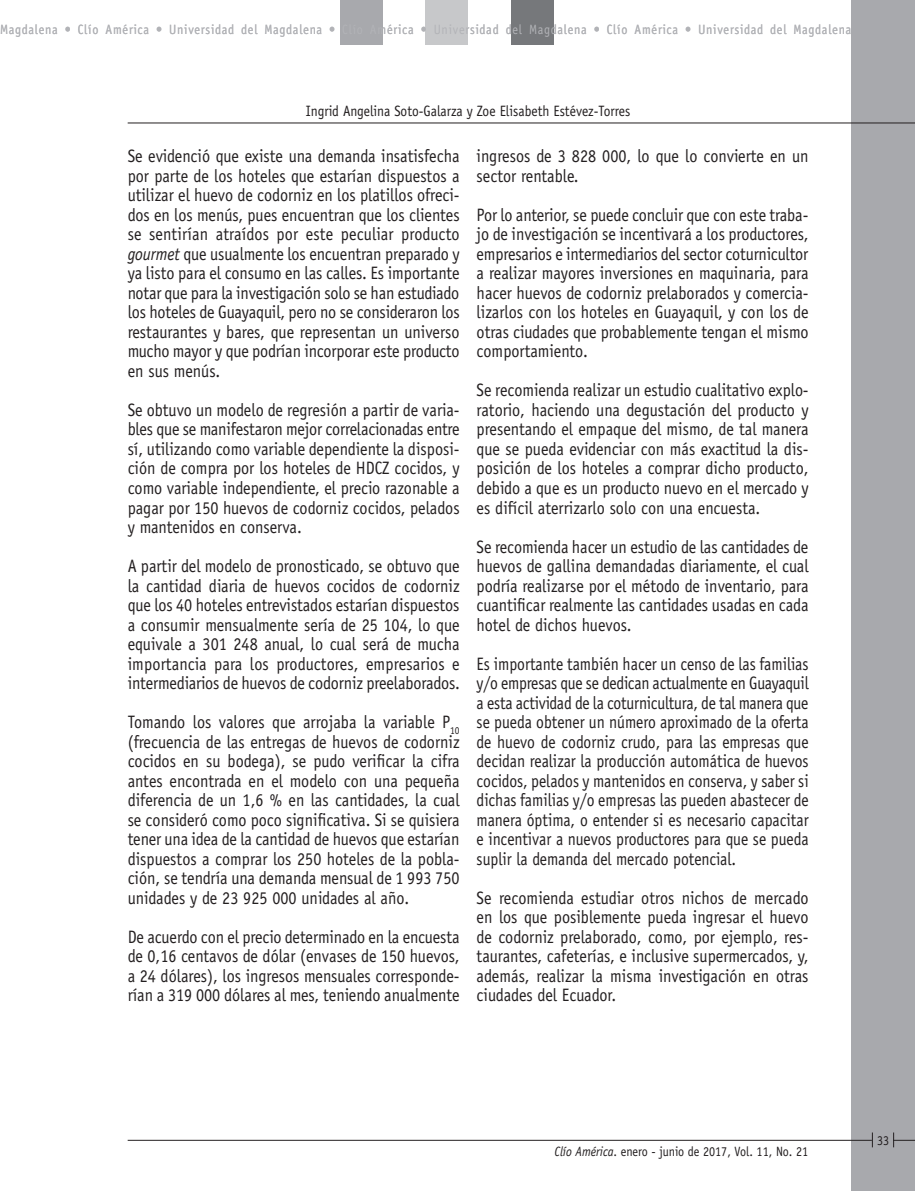
<style>
.page{position:relative;width:915px;height:1191px;background:#fff}
.page>*{position:absolute;margin:0;border:0;box-sizing:border-box;transform-origin:0 0}
.t1{font:18px/19.5px "Officina Sans";color:#231f20;text-align:justify;scale:.9 1}
.t2{font:18px/19.5px "Officina Sans";color:#231f20;text-align:justify;scale:.87 1}
.t3{font:15px "Officina Sans";color:#231f20;scale:.9 1}
.t4{font:13.5px "Officina Sans";letter-spacing:.065em;color:#b2b3b7;scale:.9 1}
.t5{font:13.5px "Officina Sans";color:#231f20;scale:.9 1}
.s1{font-style:italic}
</style>
<div class="page">
<div style="left:850px;top:0;width:64px;height:1191px;background:#a8a9ad"></div>
<hr style="left:128px;top:1140px;width:743px;height:1px;background:#231f20">
<svg style="left:871px;top:1133px;width:1px;height:14px"></svg>
<svg style="left:893px;top:1132px;width:21px;height:15px"></svg>
<div style="left:510px;top:0;width:43px;height:44px;background:#76787b"></div>
<div style="left:340px;top:0;width:43px;height:44px;background:#a8a9ad"></div>
<div style="left:425px;top:0;width:43px;height:44px;background:#c7c8ca"></div>
<hr style="left:128px;top:123px;width:786px;height:1px;background:#231f20">
<p class="t4" style="left:0;top:21px;width:946px">Magdalena • Clío América • Universidad del Magdalena • Clío América • Universidad del Magdalena • Clío América • Universidad del Magdalena</p>
<p class="t3" style="left:306px;top:102px;width:362px">Ingrid Angelina Soto-Galarza y Zoe Elisabeth Estévez-Torres</p>
<p class="t1" style="left:128px;top:147px;width:370px">Se evidenció que existe una demanda insatisfecha por parte de los hoteles que estarían dispuestos a utilizar el huevo de codorniz en los platillos ofreci&shy;dos en los menús, pues encuentran que los clientes se sentirían atraídos por este peculiar producto <span class="s1">gourmet</span> que usualmente los encuentran preparado y ya listo para el consumo en las calles. Es importante notar que para la investigación solo se han estudiado los hoteles de Guayaquil, pero no se consideraron los restaurantes y bares, que representan un universo mucho mayor y que podrían incorporar este producto en sus menús.</p>
<p class="t1" style="left:128px;top:400px;width:370px">Se obtuvo un modelo de regresión a partir de varia&shy;bles que se manifestaron mejor correlacionadas entre sí, utilizando como variable dependiente la disposi&shy;ción de compra por los hoteles de HDCZ cocidos, y como variable independiente, el precio razonable a pagar por 150 huevos de codorniz cocidos, pelados y mantenidos en conserva.</p>
<p class="t1" style="left:128px;top:556px;width:370px">A partir del modelo de pronosticado, se obtuvo que la cantidad diaria de huevos cocidos de codorniz que los 40 hoteles entrevistados estarían dispuestos a consumir mensualmente sería de 25 104, lo que equivale a 301 248 anual, lo cual será de mucha importancia para los productores, empresarios e intermediarios de huevos de codorniz preelaborados.</p>
<p class="t1" style="left:128px;top:712px;width:370px">Tomando los valores que arrojaba la variable P<sub>10 </sub>(frecuencia de las entregas de huevos de codorniz cocidos en su bodega), se pudo verificar la cifra antes encontrada en el modelo con una pequeña diferencia de un 1,6 % en las cantidades, la cual se consideró como poco significativa. Si se quisiera tener una idea de la cantidad de huevos que estarían dispuestos a comprar los 250 hoteles de la pobla&shy;ción, se tendría una demanda mensual de 1 993 750 unidades y de 23 925 000 unidades al año.</p>
<p class="t1" style="left:128px;top:927px;width:370px">De acuerdo con el precio determinado en la encuesta de 0,16 centavos de dólar (envases de 150 huevos, a 24 dólares), los ingresos mensuales corresponde&shy;rían a 319 000 dólares al mes, teniendo anualmente</p>
<p class="t1" style="left:476px;top:147px;width:370px">ingresos de 3 828 000, lo que lo convierte en un sector rentable.</p>
<p class="t1" style="left:476px;top:205px;width:370px">Por lo anterior, se puede concluir que con este traba&shy;jo de investigación se incentivará a los productores, empresarios e intermediarios del sector coturnicultor a realizar mayores inversiones en maquinaria, para hacer huevos de codorniz prelaborados y comercia&shy;lizarlos con los hoteles en Guayaquil, y con los de otras ciudades que probablemente tengan el mismo comportamiento.</p>
<p class="t1" style="left:476px;top:381px;width:370px">Se recomienda realizar un estudio cualitativo explo&shy;ratorio, haciendo una degustación del producto y presentando el empaque del mismo, de tal manera que se pueda evidenciar con más exactitud la dis&shy;posición de los hoteles a comprar dicho producto, debido a que es un producto nuevo en el mercado y es difícil aterrizarlo solo con una encuesta.</p>
<p class="t1" style="left:476px;top:537px;width:370px">Se recomienda hacer un estudio de las cantidades de huevos de gallina demandadas diariamente, el cual podría realizarse por el método de inventario, para cuantificar realmente las cantidades usadas en cada hotel de dichos huevos.</p>
<p class="t2" style="left:476px;top:654px;width:383px">Es importante también hacer un censo de las familias y/o empresas que se dedican actualmente en Guayaquil a esta actividad de la coturnicultura, de tal manera que se pueda obtener un número aproximado de la oferta de huevo de codorniz crudo, para las empresas que decidan realizar la producción automática de huevos cocidos, pelados y mantenidos en conserva, y saber si dichas familias y/o empresas las pueden abastecer de manera óptima, o entender si es necesario capacitar e incentivar a nuevos productores para que se pueda suplir la demanda del mercado potencial.</p>
<p class="t1" style="left:476px;top:888px;width:370px">Se recomienda estudiar otros nichos de mercado en los que posiblemente pueda ingresar el huevo de codorniz prelaborado, como, por ejemplo, res&shy;taurantes, cafeterías, e inclusive supermercados, y, además, realizar la misma investigación en otras ciudades del Ecuador.</p>
<p class="t5" style="left:554px;top:1144px;width:283px"><span class="s1">Clío América</span>. enero - junio de 2017, Vol. 11, No. 21</p>
<p class="t5" style="left:876px;top:1132px;width:15px">33</p>
</div>
